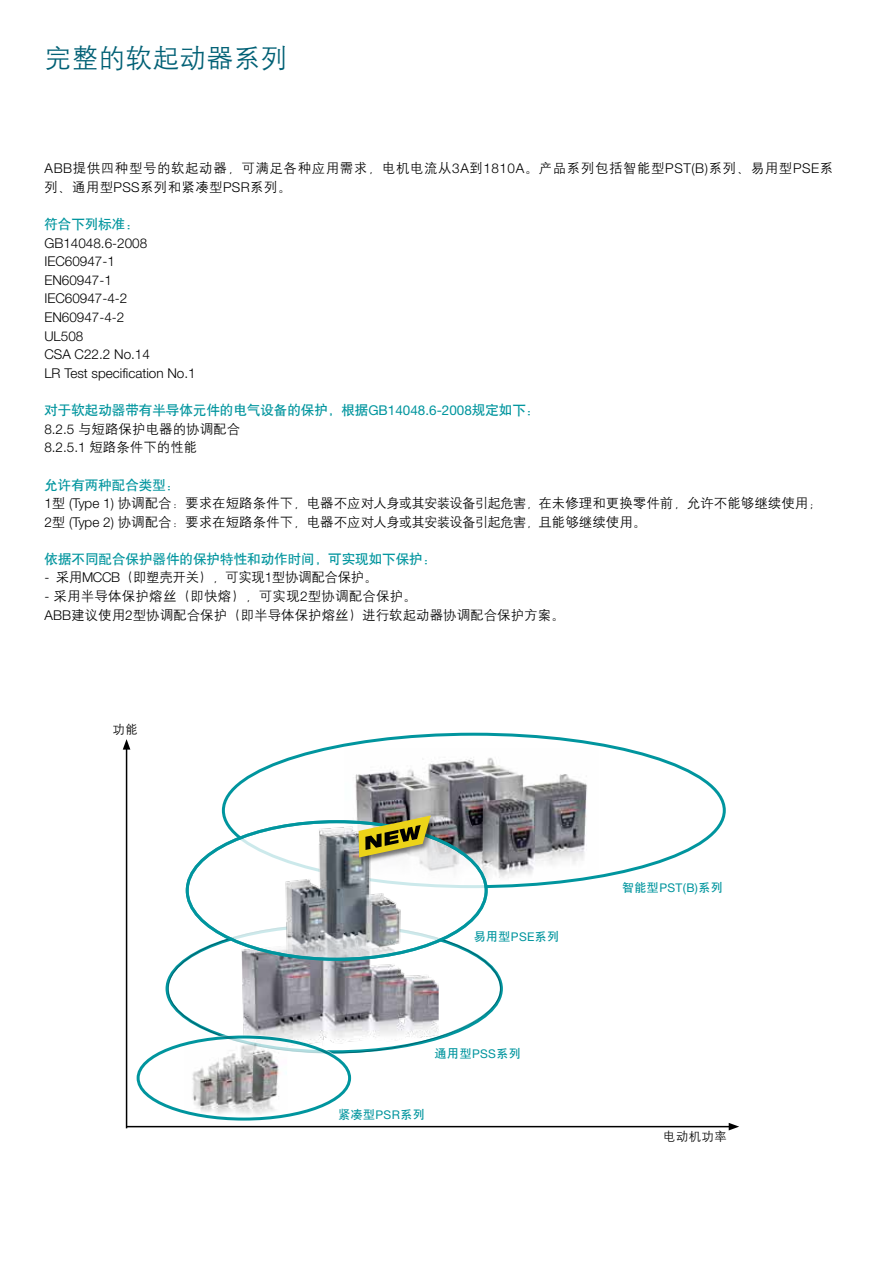
<style>
.page{position:relative;width:893px;height:1263px;background:#fff}
.page>*{position:absolute;margin:0;border:0;box-sizing:border-box;transform-origin:0 0}
.t1{font:27px "H Yg 2 gj";color:#006075}
.t2{font:13.5px/18.6px "H Yg 2 gj";color:#000}
.t3{font:300 13.5px/18.6px "Helvetica Neue";color:#000}
.t4{font:13.5px "H Yb 1 gj";color:#00959e}
.t5{font:13.5px/18.6px "H Yg 2 gj";letter-spacing:.04em;color:#000}
.t6{font:13.5px "H Yg 2 gj";letter-spacing:-.025em;color:#000}
.t7{font:12.45px "H Yg 2 gj";letter-spacing:.03em;color:#000}
.t8{font:12px "H Yb 1 gj";letter-spacing:.03em;color:#00959e}
.t9{font:12px "Helvetica Neue LT";color:#00959e}
.s1{font-family:"Helvetica Neue";font-weight:300}
.s2{font-family:"Helvetica Neue LT"}
.s3{font-family:"H Yb 1 gj"}
</style>
<div class="page">
<img style="left:355px;top:758px;width:243px;height:129px">
<img style="left:242px;top:944px;width:197px;height:106px">
<div style="left:187px;top:822px;width:299px;height:137px;background:#fff;border-radius:50%"></div>
<img style="left:257px;top:822px;width:185px;height:137px">
<div style="left:357px;top:814px;width:81px;height:50px;background:#000;opacity:.5"></div>
<svg style="left:359px;top:815px;width:72px;height:42px;background:#9c9647"></svg>
<div style="left:138px;top:1037px;width:212px;height:82px;background:#fff;border-radius:50%"></div>
<img style="left:184px;top:1040px;width:103px;height:79px">
<div style="left:137px;top:1035px;width:214px;height:85px;border:3px solid #00959e;border-radius:50%"></div>
<hr style="left:126px;top:747px;width:1px;height:381px;background:#000">
<svg style="left:123px;top:739px;width:7px;height:11px"></svg>
<hr style="left:127px;top:1126px;width:604px;height:1px;background:#000">
<svg style="left:729px;top:1123px;width:10px;height:7px"></svg>
<h1 class="t1" style="left:45px;top:44px;width:244px">完整的软起动器系列</h1>
<p class="t5" style="left:44px;top:159px;width:790px"><span class="s1">ABB</span>提供四种型号的软起动器，可满足各种应用需求，电机电流从<span class="s1">3A</span>到<span class="s1">1810A</span>。产品系列包括智能型<span class="s1">PST(B)</span>系列、易用型<span class="s1">PSE</span>系列、通用型<span class="s1">PSS</span>系列和紧凑型<span class="s1">PSR</span>系列。</p>
<p class="t4" style="left:44px;top:217px;width:96px">符合下列标准：</p>
<p class="t3" style="left:44px;top:233px;width:153px">GB14048.6-2008<br>IEC60947-1<br>EN60947-1<br>IEC60947-4-2<br>EN60947-4-2<br>UL508<br>CSA C22.2 No.14<br>LR Test specification No.1</p>
<p class="t4" style="left:44px;top:403px;width:497px">对于软起动器带有半导体元件的电气设备的保护，根据<span class="s2">GB14048.6-2008</span>规定如下：</p>
<p class="t2" style="left:44px;top:419px;width:197px"><span class="s1">8.2.5</span> 与短路保护电器的协调配合<br><span class="s1">8.2.5.1</span> 短路条件下的性能</p>
<p class="t4" style="left:44px;top:478px;width:137px">允许有两种配合类型：</p>
<p class="t2" style="left:44px;top:494px;width:779px"><span class="s1">1</span>型 <span class="s1">(Type 1)</span> 协调配合：要求在短路条件下，电器不应对人身或其安装设备引起危害，在未修理和更换零件前，允许不能够继续使用；<br><span class="s1">2</span>型 <span class="s1">(Type 2)</span> 协调配合：要求在短路条件下，电器不应对人身或其安装设备引起危害，且能够继续使用。</p>
<p class="t4" style="left:44px;top:552px;width:393px">依据不同配合保护器件的保护特性和动作时间，可实现如下保护：</p>
<p class="t6" style="left:45px;top:571px;width:334px"><span class="s1">-</span> 采用<span class="s1">MCCB</span>（即塑壳开关），可实现<span class="s1">1</span>型协调配合保护。</p>
<p class="t2" style="left:45px;top:587px;width:522px"><span class="s1">-</span> 采用半导体保护熔丝（即快熔），可实现<span class="s1">2</span>型协调配合保护。<br><span class="s1">ABB</span>建议使用<span class="s1">2</span>型协调配合保护（即半导体保护熔丝）进行软起动器协调配合保护方案。</p>
<p class="t7" style="left:113px;top:723px;width:27px">功能</p>
<p class="t8" style="left:474px;top:930px;width:87px">易用型<span class="s2">PSE</span>系列</p>
<p class="t8" style="left:435px;top:1047px;width:87px">通用型<span class="s2">PSS</span>系列</p>
<p class="t8" style="left:338px;top:1108px;width:88px">紧凑型<span class="s2">PSR</span>系列</p>
<p class="t9" style="left:622px;top:881px;width:102px"><span class="s3">智能型</span>PST(B)<span class="s3">系列</span></p>
<p class="t7" style="left:663px;top:1130px;width:65px">电动机功率</p>
</div>
